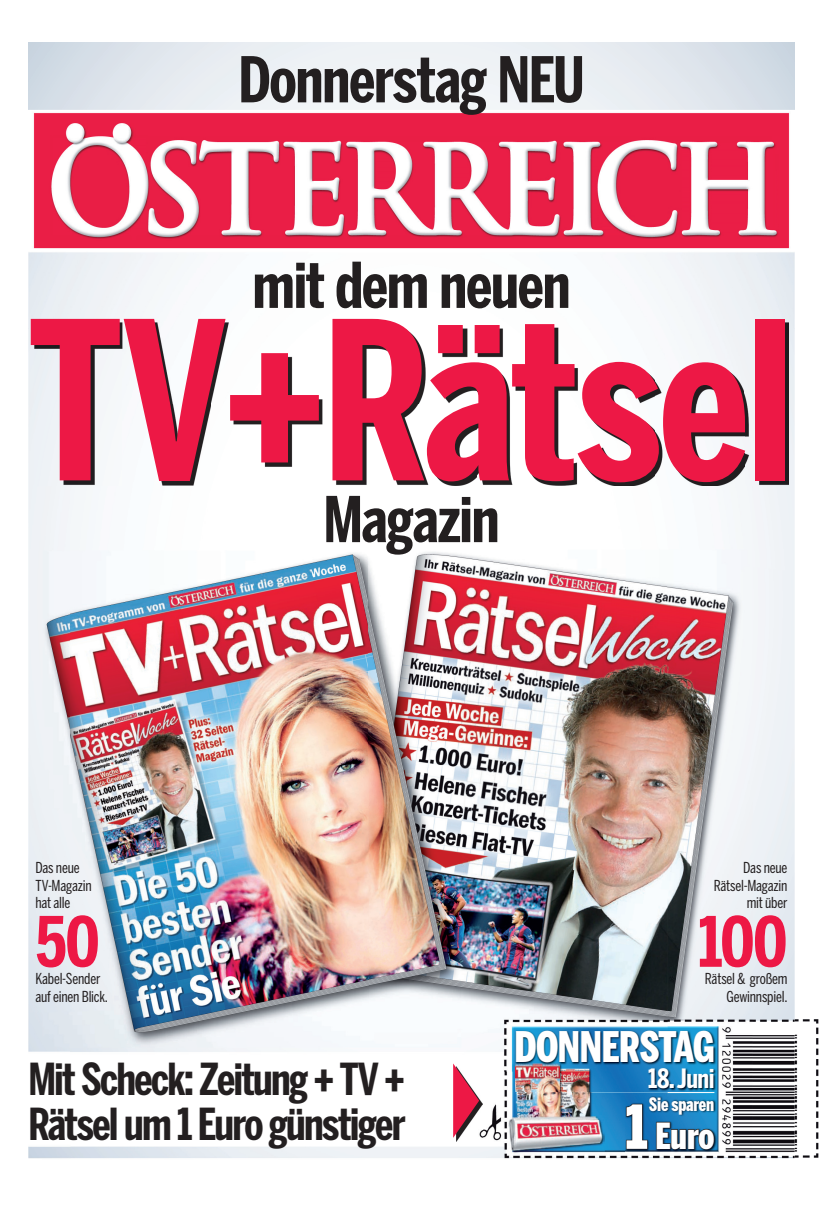
<style>
.page{position:relative;width:823px;height:1205px;background:#fff}
.page>*{position:absolute;margin:0;border:0;box-sizing:border-box;transform-origin:0 0}
.t1{font:700 218.12px "Benton Sans Comp";letter-spacing:-.015em;color:#ed1845}
.t2{font:700 68.75px "Benton Sans Comp";color:#ed1845}
.t3{font:700 62.5px "Benton Sans Comp";letter-spacing:-.02em;color:#231f20}
.t4{font:700 43.75px/45px "Benton Sans Comp";letter-spacing:-.04em;color:#231f20}
.t5{font:900 41.75px "Benton Sans Comp";letter-spacing:-.01em;color:#fff}
.t6{font:900 35.75px "Benton Sans Comp";color:#fff}
.t7{font:700 26.38px "Benton Sans Comp";letter-spacing:-.02em;color:#fff}
.t8{font:900 18.38px "Benton Sans Comp";letter-spacing:-.01em;color:#fff;scale:.95 1}
.t9{font:15px/17.5px "Benton Sans Comp";letter-spacing:-.015em;color:#231f20}
.s1{font-size:60px}
</style>
<div class="page">
<svg style="left:28px;top:43px;width:766px;height:67px"></svg>
<img style="left:794px;top:252px;width:25px;height:907px">
<img style="left:28px;top:112px;width:766px;height:216px">
<img style="left:28px;top:328px;width:42px;height:831px">
<img style="left:752px;top:328px;width:42px;height:831px">
<img style="left:70px;top:486px;width:682px;height:673px">
<img style="left:34px;top:322px;width:754px;height:164px">
<img style="left:625px;top:1096px;width:92px;height:56px">
<svg style="left:625px;top:1103px;width:23px;height:47px"></svg>
<svg style="left:655px;top:1121px;width:59px;height:29px;background:#103555"></svg>
<img style="left:456px;top:1067px;width:26px;height:74px">
<svg style="left:453px;top:1063px;width:26px;height:75px"></svg>
<img style="left:515px;top:1030px;width:201px;height:61px">
<h3 class="t3" style="left:238px;top:44px;width:347px">Donnerstag NEU</h3>
<h3 class="t3" style="left:252px;top:249px;width:319px">mit dem neuen</h3>
<h1 class="t1" style="left:28px;top:276px;width:767px">TV + Rätsel</h1>
<h3 class="t3" style="left:323px;top:483px;width:178px">Magazin</h3>
<p class="t9" style="left:35px;top:859px;width:58px">Das neue<br>TV-Magazin hat alle</p>
<h2 class="t2" style="left:35px;top:902px;width:66px">50</h2>
<p class="t9" style="left:35px;top:970px;width:74px">Kabel-Sender auf einen Blick.</p>
<h3 class="t4" style="left:28px;top:1056px;width:378px">Mit Scheck: Zeitung + TV +<br>Rätsel um 1 Euro günstiger</h3>
<p class="t9" style="left:713px;top:859px;width:75px;text-align:right">Das neue<br>Rätsel-Magazin mit über</p>
<h2 class="t2" style="left:698px;top:902px;width:90px">100</h2>
<p class="t9" style="left:704px;top:970px;width:84px;text-align:right">Rätsel &amp; großem<br>Gewinnspiel.</p>
<h3 class="t5" style="left:514px;top:1023px;width:202px">DONNERSTAG</h3>
<h3 class="t7" style="left:648px;top:1063px;width:68px">18. Juni</h3>
<p class="t8" style="left:648px;top:1093px;width:70px">Sie sparen</p>
<h3 class="t6" style="left:625px;top:1115px;width:90px"><span class="s1">1</span> Euro</h3>
</div>
